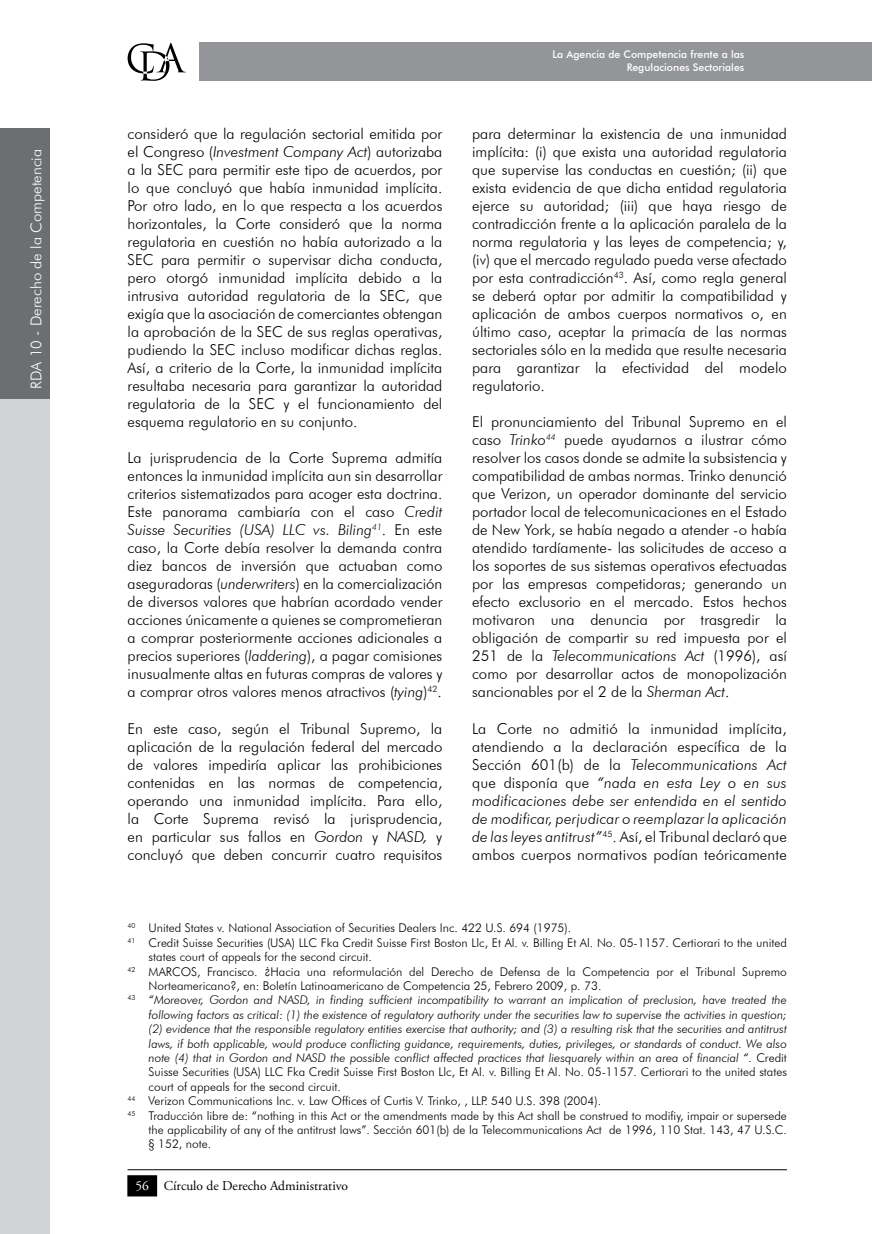
<style>
.page{position:relative;width:872px;height:1234px;background:#fff}
.page>*{position:absolute;margin:0;border:0;box-sizing:border-box;transform-origin:0 0}
.t1{font:300 15px/18px "Futura BT";color:#000;text-align:justify}
.t2{font:300 15px "Futura BT";color:#fff}
.t3{font:13.5px "Adobe Garamond Pro";color:#000}
.t4{font:300 12px "Futura BT";color:#000}
.t5{font:italic 300 12px "Futura BT";color:#000}
.t6{font:500 10.5px/12.6px "Futura BT";color:#fff;text-align:right}
.s1{font-style:italic}
.s2{font-style:normal}
.s3{color:#fff}
</style>
<div class="page">
<div style="left:199px;top:43px;width:673px;height:38px;background:#939598"></div>
<svg style="left:128px;top:43px;width:58px;height:38px"></svg>
<hr style="left:128px;top:1168px;width:659px;height:1px;background:#000">
<div style="left:128px;top:1175px;width:28px;height:20px;background:#000"></div>
<div style="left:127px;top:1174px;width:30px;height:22px;border:2px solid #000"></div>
<div style="left:0;top:395px;width:50px;height:838px;background:#d1d3d4"></div>
<div style="left:0;top:128px;width:50px;height:271px;background:#6d6e71"></div>
<p class="t2" style="left:27px;top:388px;width:241px;rotate:-90deg">RDA 10 - Derecho de la Competencia</p>
<p class="t1" style="left:128px;top:125px;width:316px">consideró que la regulación sectorial emitida por el Congreso (<span class="s1">Investment Company Act</span>) autorizaba a la SEC para permitir este tipo de acuerdos, por lo que concluyó que había inmunidad implícita.<br>Por otro lado, en lo que respecta a los acuerdos horizontales, la Corte consideró que la norma regulatoria en cuestión no había autorizado a la SEC para permitir o supervisar dicha conducta, pero otorgó inmunidad implícita debido a la intrusiva autoridad regulatoria de la SEC, que exigía que la asociación de comerciantes obtengan la aprobación de la SEC de sus reglas operativas, pudiendo la SEC incluso modificar dichas reglas.<br>Así, a criterio de la Corte, la inmunidad implícita resultaba necesaria para garantizar la autoridad regulatoria de la SEC y el funcionamiento del esquema regulatorio en su conjunto.</p>
<p class="t1" style="left:128px;top:449px;width:316px">La jurisprudencia de la Corte Suprema admitía entonces la inmunidad implícita aun sin desarrollar criterios sistematizados para acoger esta doctrina.<br>Este panorama cambiaría con el caso <span class="s1">Credit Suisse Securities (USA) LLC vs. Biling</span><sup>41</sup>. E n este caso, la Corte debía resolver la demanda contra diez bancos de inversión que actuaban como aseguradoras (<span class="s1">underwriters</span>) en la comercialización de diversos valores que habrían acordado vender acciones únicamente a quienes se comprometieran a comprar posteriormente acciones adicionales a precios superiores (<span class="s1">laddering</span>), a pagar comisiones inusualmente altas en futuras compras de valores y a comprar otros valores menos atractivos (<span class="s1">tying</span>)<sup>42</sup>.</p>
<p class="t1" style="left:128px;top:719px;width:316px">E n este caso, según el Tribunal Supremo, la aplicación de la regulación federal del mercado de valores impediría aplicar las prohibiciones contenidas en las normas de competencia, operando una inmunidad implícita. Para ello, la Corte Suprema revisó la jurisprudencia, en particular sus fallos en <span class="s1">Gordon</span> y <span class="s1">NASD,</span> y concluyó que deben concurrir cuatro requisitos</p>
<p class="t6" style="left:552px;top:48px;width:193px">La Agencia de Competencia frente a las<br>Regulaciones Sectoriales</p>
<p class="t1" style="left:472px;top:125px;width:316px">para determinar la existencia de una inmunidad implícita: (i) que exista una autoridad regulatoria que supervise las conductas en cuestión; (ii) que exista evidencia de que dicha entidad regulatoria ejerce su autoridad; (iii) que haya riesgo de contradicción frente a la aplicación paralela de la norma regulatoria y las leyes de competencia; y, (iv) que el mercado regulado pueda verse afectado por esta contradicción<sup>43</sup>. Así, como regla general se deberá optar por admitir la compatibilidad y aplicación de ambos cuerpos normativos o, en último caso, aceptar la primacía de las normas sectoriales sólo en la medida que resulte necesaria para garantizar la efectividad del modelo regulatorio.</p>
<p class="t1" style="left:472px;top:413px;width:316px">E l pronunciamiento del Tribunal Supremo en el caso <span class="s1">Trinko</span><sup>44</sup> puede ayudarnos a ilustrar cómo resolver los casos donde se admite la subsistencia y compatibilidad de ambas normas. Trinko denunció que Verizon, un operador dominante del servicio portador local de telecomunicaciones en el Estado de New York, se había negado a atender -o había atendido tardíamente- las solicitudes de acceso a los soportes de sus sistemas operativos efectuadas por las empresas competidoras; generando un efecto exclusorio en el mercado. Estos hechos motivaron una denuncia por trasgredir la obligación de compartir su red impuesta por el 251 de la <span class="s1">Telecommunications Act</span> (1996), así como por desarrollar actos de monopolización sancionables por el 2 de la <span class="s1">Sherman Act</span>.</p>
<p class="t1" style="left:472px;top:719px;width:316px">La Corte no admitió la inmunidad implícita, atendiendo a la declaración específica de la Sección 601(b) de la <span class="s1">Telecommunications Act </span>que disponía que <span class="s1">“nada en esta Ley o en sus modificaciones debe ser entendida en el sentido de modificar, perjudicar o reemplazar la aplicación de las leyes antitrust”</span><sup>45</sup>. Así, el Tribunal declaró que ambos cuerpos normativos podían teóricamente</p>
<p class="t4" style="left:127px;top:920px;width:445px"><sup>40</sup> United States v. National Association of Securities Dealers I nc. 422 U.S. 694 (1975).</p>
<p class="t4" style="left:127px;top:934px;width:661px"><sup>41</sup> Credit Suisse Securities (USA) LLC Fka Credit Suisse First Boston Llc, Et Al. v. Billing Et Al. No. 05-1157. Certiorari to the united</p>
<p class="t4" style="left:149px;top:949px;width:225px">states court of appeals for the second circuit.</p>
<p class="t4" style="left:127px;top:963px;width:661px"><sup>42</sup> MARCOS, Francisco. ¿Hacia una reformulación del Derecho de Defensa de la Competencia por el Tribunal Supremo</p>
<p class="t4" style="left:149px;top:978px;width:454px">Norteamericano?, en: Boletín Latinoamericano de Competencia 25, Febrero 2009, p. 73.</p>
<p class="t5" style="left:127px;top:992px;width:661px"><sup>43</sup> “Moreover, Gordon and NASD, in finding sufficient incompatibility to warrant an implication of preclusion, have treated the</p>
<p class="t5" style="left:149px;top:1006px;width:640px">following factors as critical: (1) the existence of regulatory authority under the securities law to supervise the activities in question;</p>
<p class="t5" style="left:149px;top:1021px;width:640px">(2) evidence that the responsible regulatory entities exercise that authority; and (3) a resulting risk that the securities and antitrust</p>
<p class="t5" style="left:149px;top:1035px;width:640px">laws, if both applicable, would produce conflicting guidance, requirements, duties, privileges, or standards of conduct. We also</p>
<p class="t5" style="left:149px;top:1050px;width:640px">note (4) that in Gordon and NASD the possible conflict affected practices that liesquarely within an area of financial “. <span class="s2">Credit</span></p>
<p class="t4" style="left:149px;top:1064px;width:640px">Suisse Securities (USA) LLC Fka Credit Suisse First Boston Llc, Et Al. v. Billing Et Al. No. 05-1157. Certiorari to the united states</p>
<p class="t4" style="left:149px;top:1078px;width:194px">court of appeals for the second circuit.</p>
<p class="t4" style="left:127px;top:1093px;width:475px"><sup>44</sup> Verizon Communications I nc. v. Law Offices of Curtis V. Trinko, , LLP. 540 U.S. 398 (2004).</p>
<p class="t4" style="left:127px;top:1107px;width:661px"><sup>45</sup> Traducción libre de: “nothing in this Act or the amendments made by this Act shall be construed to modifiy, impair or supersede</p>
<p class="t4" style="left:149px;top:1122px;width:640px">the applicability of any of the antitrust laws”. Sección 601(b) de la Telecommunications Act de 1996, 110 Stat. 143, 47 U.S.C.</p>
<p class="t4" style="left:149px;top:1136px;width:64px">§ 152, note.</p>
<p class="t3" style="left:135px;top:1176px;width:214px"><span class="s3">56</span> Círculo de Derecho Administrativo</p>
</div>
